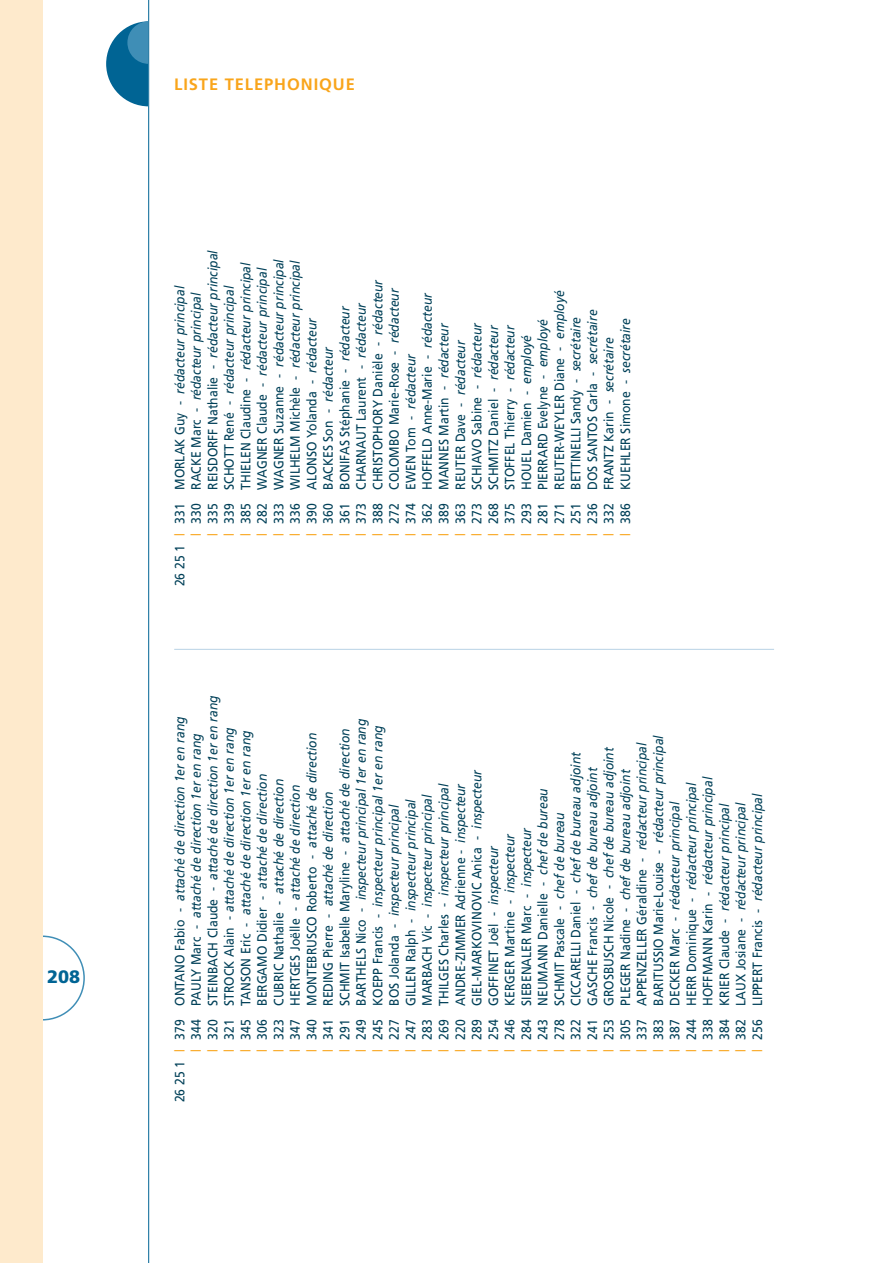
<style>
.page{position:relative;width:893px;height:1263px;background:#fff}
.page>*{position:absolute;margin:0;border:0;box-sizing:border-box;transform-origin:0 0}
.t1{font:900 18px "Frutiger";color:#006494}
.t2{font:700 16.5px "Frutiger";letter-spacing:.055em;color:#f9a51b}
.t3{font:italic 13.5px/16.5px "Frutiger";color:#004058;scale:.9 1}
.t4{font:13.5px/16.5px "Frutiger";color:#004058;scale:.9 1}
.s1{color:#f9a51b}
.s2{font-style:italic}
.s3{font-style:normal}
.s4{font-style:normal;color:#f9a51b}
</style>
<div class="page">
<svg style="left:42px;top:936px;width:43px;height:85px"></svg>
<div style="left:0;top:0;width:42px;height:1263px;background:#feeacc"></div>
<div style="left:106px;top:21px;width:85px;height:85px;background:#006494;border-radius:50%"></div>
<div style="left:127px;top:21px;width:43px;height:43px;background:#3f8eb6;border-radius:50%"></div>
<div style="left:149px;top:0;width:51px;height:111px;background:#fff"></div>
<hr style="left:148px;top:0;width:1px;height:1263px;background:#006494">
<hr style="left:174px;top:649px;width:600px;height:1px;background:#b8d2e5">
<h1 class="t1" style="left:47px;top:969px;width:35px">208</h1>
<p class="t2" style="left:174px;top:77px;width:182px">LISTE TELEPHONIQUE</p>
<p class="t4" style="left:172px;top:536px;width:319px;text-indent:-50px;rotate:-90deg">26 25 1 <span class="s1">|</span> 331 MORLAK Guy - <span class="s2">rédacteur principal<br></span><span class="s1">|</span> 330 RACKE Marc - <span class="s2">rédacteur principal<br></span><span class="s1">|</span> 335 REISDORFF Nathalie - <span class="s2">rédacteur principal </span><span class="s1">|</span> 339 SCHOTT René - <span class="s2">rédacteur principal<br></span><span class="s1">|</span> 385 THIELEN Claudine - <span class="s2">rédacteur principal<br></span><span class="s1">|</span> 282 WAGNER Claude - <span class="s2">rédacteur principal<br></span><span class="s1">|</span> 333 WAGNER Suzanne - <span class="s2">rédacteur principal<br></span><span class="s1">|</span> 336 WILHELM Michèle - <span class="s2">rédacteur principal<br></span><span class="s1">|</span> 390 ALONSO Yolanda - <span class="s2">rédacteur<br></span><span class="s1">|</span> 360 BACKES Son - <span class="s2">rédacteur<br></span><span class="s1">|</span> 361 BONIFAS Stéphanie - <span class="s2">rédacteur<br></span><span class="s1">|</span> 373 CHARNAUT Laurent - <span class="s2">rédacteur<br></span><span class="s1">|</span> 388 CHRISTOPHORY Danièle - <span class="s2">rédacteur<br></span><span class="s1">|</span> 272 COLOMBO Marie-Rose - <span class="s2">rédacteur<br></span><span class="s1">|</span> 374 EWEN Tom - <span class="s2">rédacteur<br></span><span class="s1">|</span> 362 HOFFELD Anne-Marie - <span class="s2">rédacteur<br></span><span class="s1">|</span> 389 MANNES Martin - <span class="s2">rédacteur<br></span><span class="s1">|</span> 363 REUTER Dave - <span class="s2">rédacteur<br></span><span class="s1">|</span> 273 SCHIAVO Sabine - <span class="s2">rédacteur<br></span><span class="s1">|</span> 268 SCHMITZ Daniel - <span class="s2">rédacteur<br></span><span class="s1">|</span> 375 STOFFEL Thierry - <span class="s2">rédacteur<br></span><span class="s1">|</span> 293 HOUEL Damien - <span class="s2">employé<br></span><span class="s1">|</span> 281 PIERRARD Evelyne - <span class="s2">employé<br></span><span class="s1">|</span> 271 REUTER-WEYLER Diane - <span class="s2">employé<br></span><span class="s1">|</span> 251 BETTINELLI Sandy - <span class="s2">secrétaire<br></span><span class="s1">|</span> 236 DOS SANTOS Carla - <span class="s2">secrétaire<br></span><span class="s1">|</span> 332 FRANTZ Karin - <span class="s2">secrétaire<br></span><span class="s1">|</span> 386 KUEHLER Simone - <span class="s2">secrétaire</span></p>
<p class="t3" style="left:172px;top:1052px;width:398px;text-indent:-50px;rotate:-90deg"><span class="s3">26 25 1</span> <span class="s4">|</span> <span class="s3">379 ONTANO Fabio -</span> attaché de direction 1er en rang<br><span class="s4">|</span> <span class="s3">344 PAULY Marc -</span> attaché de direction 1er en rang<br><span class="s4">|</span> <span class="s3">320 STEINBACH Claude -</span> attaché de direction 1er en rang <span class="s4">|</span> <span class="s3">321 STROCK Alain -</span> attaché de direction 1er en rang<br><span class="s4">|</span> <span class="s3">345 TANSON Eric -</span> attaché de direction 1er en rang<br><span class="s4">|</span> <span class="s3">306 BERGAMO Didier -</span> attaché de direction<br><span class="s4">|</span> <span class="s3">323 CUBRIC Nathalie -</span> attaché de direction<br><span class="s4">|</span> <span class="s3">347 HERTGES Joëlle -</span> attaché de direction<br><span class="s4">|</span> <span class="s3">340 MONTEBRUSCO Roberto -</span> attaché de direction<br><span class="s4">|</span> <span class="s3">341 REDING Pierre -</span> attaché de direction<br><span class="s4">|</span> <span class="s3">291 SCHMIT Isabelle Maryline -</span> attaché de direction<br><span class="s4">|</span> <span class="s3">249 BARTHELS Nico -</span> inspecteur principal 1er en rang<br><span class="s4">|</span> <span class="s3">245 KOEPP Francis -</span> inspecteur principal 1er en rang<br><span class="s4">|</span> <span class="s3">227 BOS Jolanda -</span> inspecteur principal<br><span class="s4">|</span> <span class="s3">247 GILLEN Ralph -</span> inspecteur principal<br><span class="s4">|</span> <span class="s3">283 MARBACH Vic -</span> inspecteur principal<br><span class="s4">|</span> <span class="s3">269 THILGES Charles -</span> inspecteur principal<br><span class="s4">|</span> <span class="s3">220 ANDRE-ZIMMER Adrienne -</span> inspecteur<br><span class="s4">|</span> <span class="s3">289 GIEL-MARKOVINOVIC Anica -</span> inspecteur<br><span class="s4">|</span> <span class="s3">254 GOFFINET Joël -</span> inspecteur<br><span class="s4">|</span> <span class="s3">246 KERGER Martine -</span> inspecteur<br><span class="s4">|</span> <span class="s3">284 SIEBENALER Marc -</span> inspecteur<br><span class="s4">|</span> <span class="s3">243 NEUMANN Danielle -</span> chef de bureau<br><span class="s4">|</span> <span class="s3">278 SCHMIT Pascale -</span> chef de bureau<br><span class="s4">|</span> <span class="s3">322 CICCARELLI Daniel -</span> chef de bureau adjoint<br><span class="s4">|</span> <span class="s3">241 GASCHE Francis -</span> chef de bureau adjoint<br><span class="s4">|</span> <span class="s3">253 GROSBUSCH Nicole -</span> chef de bureau adjoint<br><span class="s4">|</span> <span class="s3">305 PLEGER Nadine -</span> chef de bureau adjoint<br><span class="s4">|</span> <span class="s3">337 APPENZELLER Géraldine -</span> rédacteur principal<br><span class="s4">|</span> <span class="s3">383 BARITUSSIO Marie-Louise -</span> rédacteur principal<br><span class="s4">|</span> <span class="s3">387 DECKER Marc -</span> rédacteur principal<br><span class="s4">|</span> <span class="s3">244 HERR Dominique -</span> rédacteur principal<br><span class="s4">|</span> <span class="s3">338 HOFFMANN Karin -</span> rédacteur principal<br><span class="s4">|</span> <span class="s3">384 KRIER Claude -</span> rédacteur principal<br><span class="s4">|</span> <span class="s3">382 LAUX Josiane -</span> rédacteur principal<br><span class="s4">|</span> <span class="s3">256 LIPPERT Francis -</span> rédacteur principal</p>
</div>
